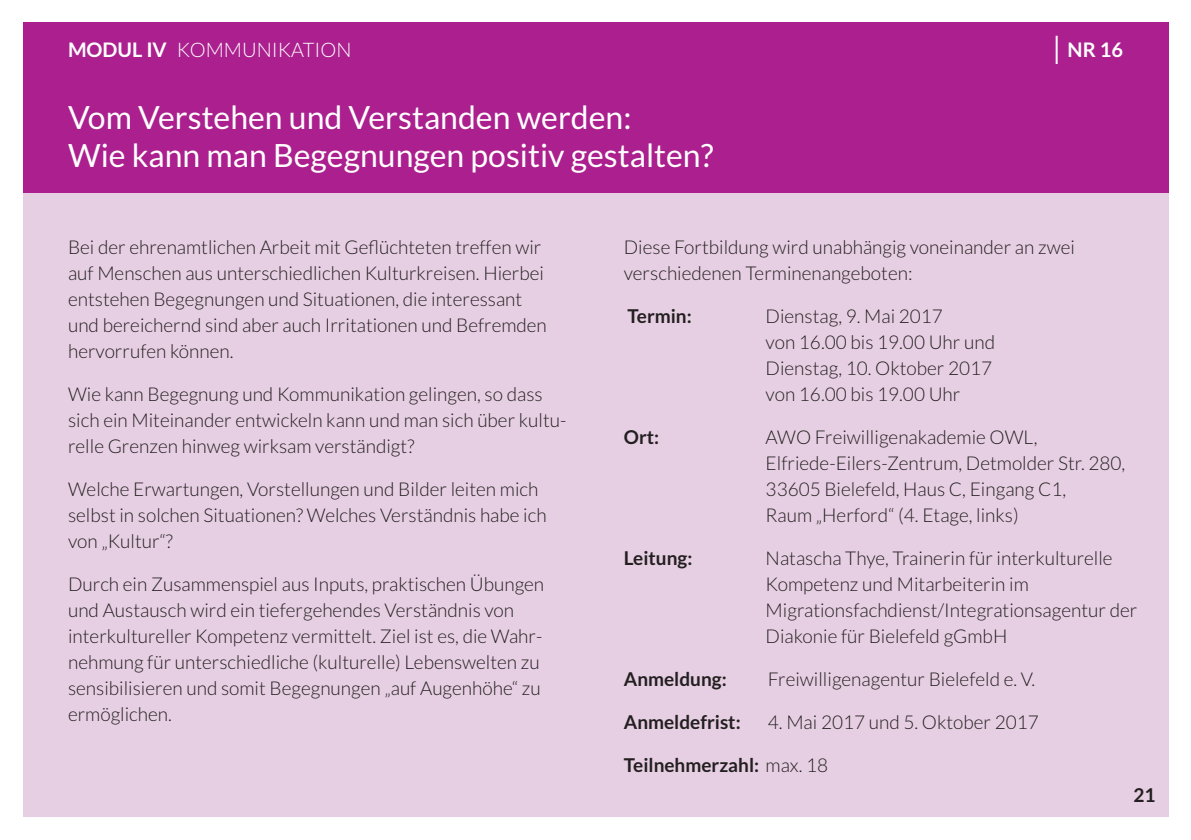
<style>
.page{position:relative;width:1191px;height:840px;background:#fff}
.page>*{position:absolute;margin:0;border:0;box-sizing:border-box;transform-origin:0 0}
.t1{font:32px/38px "Lato";color:#fff}
.t2{font:300 20px "Lato";color:#fff}
.t3{font:700 20px "Lato";color:#fff}
.t4{font:300 19px/26px "Lato";color:#231f20}
.t5{font:700 19px "Lato";color:#231f20}
.s1{font-weight:700}
.s2{font-size:30px}
.s3{font-weight:300}
</style>
<div class="page">
<div style="left:23px;top:23px;width:1145px;height:793px;background:#e7cfe3"></div>
<div style="left:23px;top:23px;width:1145px;height:170px;background:#ab208e"></div>
<p class="t2" style="left:68px;top:39px;width:285px"><span class="s1">MODUL IV</span> KOMMUNIKATION</p>
<p class="t3" style="left:1054px;top:38px;width:70px"><span class="s2">|</span> NR 16</p>
<h1 class="t1" style="left:68px;top:98px;width:647px">Vom Verstehen und Verstanden werden:<br>Wie kann man Begegnungen positiv gestalten?</h1>
<p class="t4" style="left:68px;top:234px;width:480px">Bei der ehrenamtlichen Arbeit mit Geflüchteten treffen wir auf Menschen aus unterschiedlichen Kulturkreisen. Hierbei entstehen Begegnungen und Situationen, die interessant und bereichernd sind aber auch Irritationen und Befremden hervorrufen können.</p>
<p class="t4" style="left:68px;top:381px;width:500px">Wie kann Begegnung und Kommunikation gelingen, so dass sich ein Miteinander entwickeln kann und man sich über kultu&shy;relle Grenzen hinweg wirksam verständigt?</p>
<p class="t4" style="left:68px;top:476px;width:480px">Welche Erwartungen, Vorstellungen und Bilder leiten mich selbst in solchen Situationen? Welches Verständnis habe ich von „Kultur“?</p>
<p class="t4" style="left:68px;top:571px;width:478px">Durch ein Zusammenspiel aus Inputs, praktischen Übungen und Austausch wird ein tiefergehendes Verständnis von interkultureller Kompetenz vermittelt. Ziel ist es, die Wahr&shy;nehmung für unterschiedliche (kulturelle) Lebenswelten zu sensibilisieren und somit Begegnungen „auf Augenhöhe“ zu ermöglichen.</p>
<p class="t4" style="left:624px;top:234px;width:452px">Diese Fortbildung wird unabhängig voneinander an zwei verschiedenen Terminenangeboten:</p>
<p class="t5" style="left:627px;top:305px;width:66px">Termin:</p>
<p class="t4" style="left:765px;top:303px;width:231px">Dienstag, 9. Mai 2017<br>von 16.00 bis 19.00 Uhr und<br>Dienstag, 10. Oktober 2017 von 16.00 bis 19.00 Uhr</p>
<p class="t5" style="left:624px;top:426px;width:37px">Ort:</p>
<p class="t4" style="left:765px;top:424px;width:361px">AWO Freiwilligenakademie OWL, Elfriede-Eilers-Zentrum, Detmolder Str. 280, 33605 Bielefeld, Haus C, Eingang C1,<br>Raum „Herford“ (4. Etage, links)</p>
<p class="t5" style="left:624px;top:547px;width:70px">Leitung:</p>
<p class="t4" style="left:765px;top:545px;width:373px">Natascha Thye, Trainerin für interkulturelle Kompetenz und Mitarbeiterin im Migrationsfachdienst/Integrationsagentur der Diakonie für Bielefeld gGmbH</p>
<p class="t5" style="left:624px;top:668px;width:104px">Anmeldung:</p>
<p class="t4" style="left:768px;top:666px;width:269px">Freiwilligenagentur Bielefeld e. V.</p>
<p class="t5" style="left:624px;top:711px;width:118px">Anmeldefrist:</p>
<p class="t4" style="left:768px;top:709px;width:272px">4. Mai 2017 und 5. Oktober 2017</p>
<p class="t5" style="left:624px;top:754px;width:206px">Teilnehmerzahl: <span class="s3">max. 18</span></p>
<p class="t5" style="left:1133px;top:784px;width:24px">21</p>
</div>
